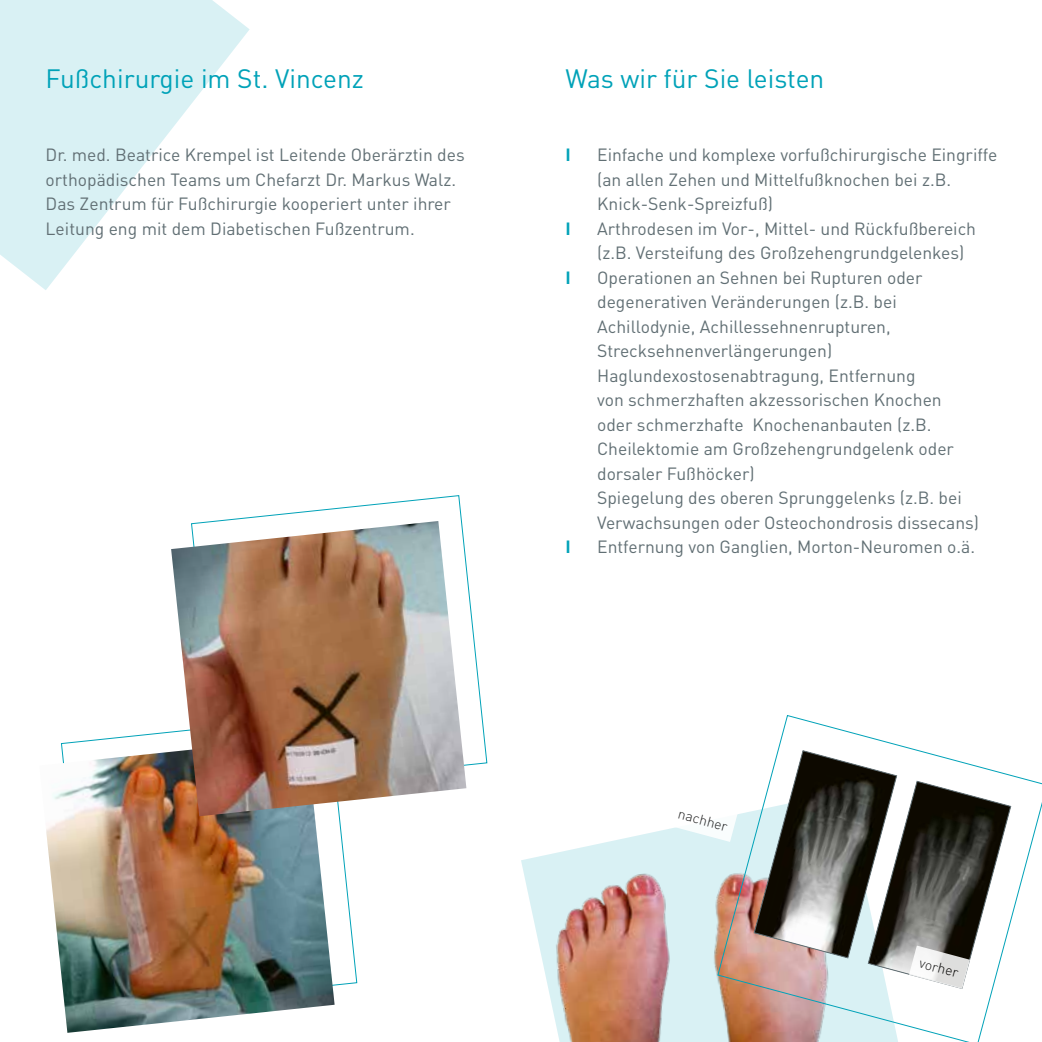
<style>
.page{position:relative;width:1042px;height:1042px;background:#fff}
.page>*{position:absolute;margin:0;border:0;box-sizing:border-box;transform-origin:0 0}
.t1{font:26.25px "DIN Pro";color:#00a2b8}
.t2{font:17.5px/24.5px "DIN Pro";color:#616f74}
.t3{font:700 17.5px "DIN Pro";color:#00a2b8}
.t4{font:300 14px "DIN Pro";color:#000}
</style>
<div class="page">
<svg style="left:0;top:0;width:250px;height:290px;fill:#d9f1f4"></svg>
<svg style="left:120px;top:731px;width:238px;height:255px"></svg>
<svg style="left:213px;top:495px;width:275px;height:293px"></svg>
<img style="left:46px;top:737px;width:289px;height:296px">
<img style="left:171px;top:521px;width:295px;height:295px">
<img style="left:521px;top:829px;width:196px;height:213px">
<svg style="left:717px;top:715px;width:325px;height:327px"></svg>
<svg style="left:753px;top:749px;width:259px;height:240px"></svg>
<svg style="left:668px;top:797px;width:69px;height:45px"></svg>
<h1 class="t1" style="left:46px;top:60px;width:320px">Fußchirurgie im St. Vincenz</h1>
<p class="t2" style="left:46px;top:142px;width:420px">Dr. med. Beatrice Krempel ist Leitende Oberärztin des orthopädischen Teams um Chefarzt Dr. Markus Walz.<br>Das Zentrum für Fußchirurgie kooperiert unter ihrer Leitung eng mit dem Diabetischen Fußzentrum.</p>
<h1 class="t1" style="left:566px;top:60px;width:260px">Was wir für Sie leisten</h1>
<p class="t3" style="left:566px;top:143px;width:7px">I</p>
<p class="t2" style="left:597px;top:142px;width:402px">Einfache und komplexe vorfußchirurgische Eingriffe (an allen Zehen und Mittelfußknochen bei z.B.<br>Knick-Senk-Spreizfuß)</p>
<p class="t3" style="left:566px;top:216px;width:7px">I</p>
<p class="t2" style="left:597px;top:215px;width:380px">Arthrodesen im Vor-, Mittel- und Rückfußbereich (z.B. Versteifung des Großzehengrundgelenkes)</p>
<p class="t3" style="left:566px;top:265px;width:7px">I</p>
<p class="t2" style="left:597px;top:264px;width:383px">Operationen an Sehnen bei Rupturen oder degenerativen Veränderungen (z.B. bei Achillodynie, Achillessehnenrupturen, Strecksehnenverlängerungen)<br>Haglundexostosenabtragung, Entfernung<br>von schmerzhaften akzessorischen Knochen oder schmerzhafte Knochenanbauten (z.B.<br>Cheilektomie am Großzehengrundgelenk oder dorsaler Fußhöcker)<br>Spiegelung des oberen Sprunggelenks (z.B. bei Verwachsungen oder Osteochondrosis dissecans)</p>
<p class="t3" style="left:566px;top:535px;width:7px">I</p>
<p class="t2" style="left:597px;top:534px;width:379px">Entfernung von Ganglien, Morton-Neuromen o.ä.</p>
<p class="t4" style="left:681px;top:804px;width:52px;rotate:15deg">nachher</p>
<p class="t4" style="left:922px;top:953px;width:41px;rotate:15deg">vorher</p>
</div>
